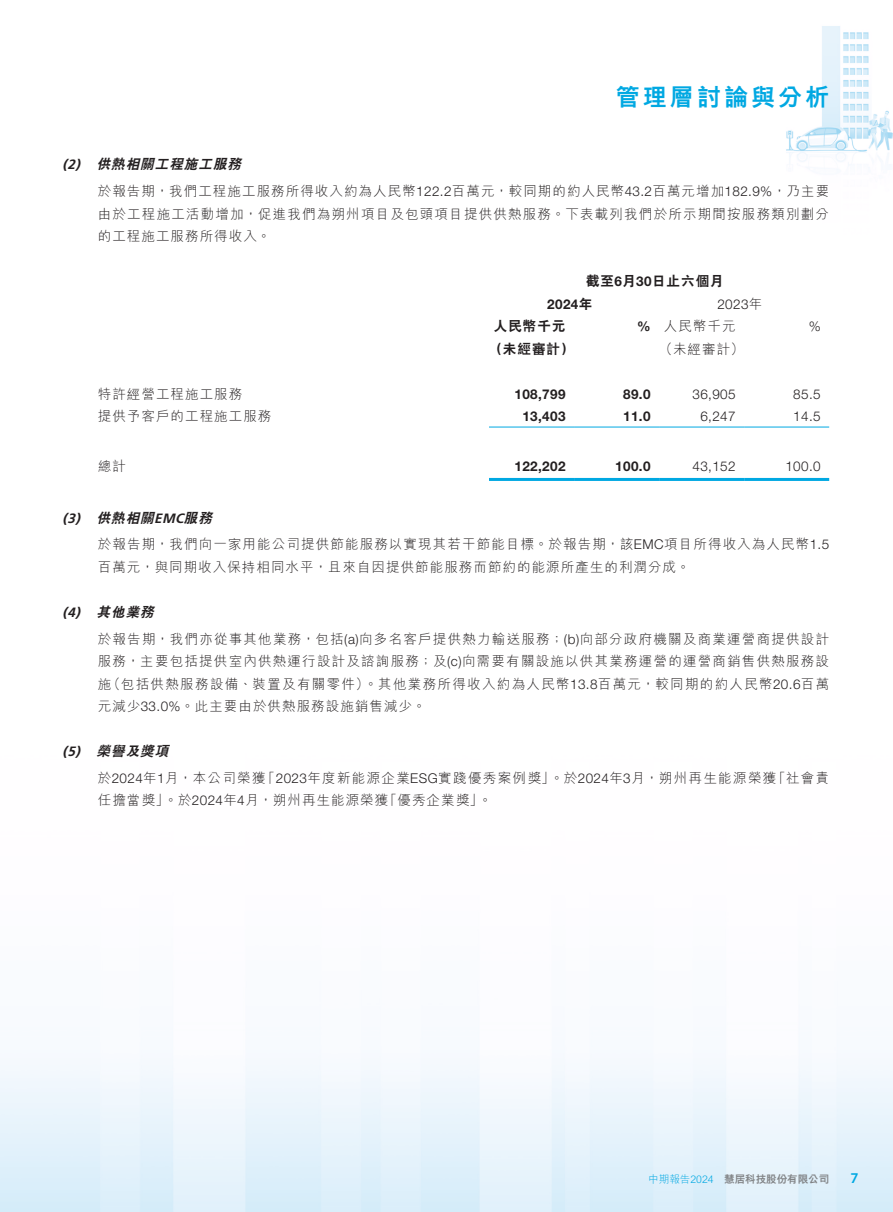
<style>
.page{position:relative;width:893px;height:1212px;background:#fff}
.page>*{position:absolute;margin:0;border:0;box-sizing:border-box;transform-origin:0 0}
.t1{font:800 24px "M Hei HK";letter-spacing:.125em;color:#00a8e2}
.t2{font:600 15px "Myriad Pro";color:#00a8e2}
._00_txt{font:300 13.5px/22.5px "M Hei HK";letter-spacing:.085em;color:#231f20;text-align:justify}
._50_Table_txt{font:700 13.5px "Helvetica Neue LT Std";letter-spacing:.03em;color:#231f20}
._50_Table_txt-2{font:300 13.5px "Helvetica Neue LT Std";letter-spacing:.03em;color:#231f20}
._03_H3{font:italic 800 13.5px "C Hei 2 HK";color:#231f20}
._50_Table_txt_sub{font:300 13.5px "M Hei HK";letter-spacing:.08em;color:#231f20}
._50_Table_txt-3{font:800 13.5px "C Hei 2 HK";letter-spacing:.08em;color:#231f20}
._03_H3-2{font:italic 700 13.5px "Frutiger LT Std";color:#231f20}
._50_Table_txt-4{font:300 13.5px "M Hei HK";letter-spacing:.08em;color:#231f20}
.t3{font:800 10.5px "M Hei HK";color:#808285}
.s1{font-family:"Frutiger LT Std";font-weight:700}
.s2{font-family:"Helvetica Neue LT Std"}
.s3{font-family:"Helvetica Neue LT Std";font-weight:700}
.s4{font-family:"C Hei 2 HK";font-weight:800}
.s5{font-family:"M Hei HK"}
.s6{font-weight:300;color:#00a8e2}
</style>
<div class="page">
<img style="left:0;top:26px;width:893px;height:1186px">
<hr style="left:489px;top:427px;width:85px;height:1px;background:#00a8e2">
<hr style="left:574px;top:427px;width:85px;height:1px;background:#00a8e2">
<hr style="left:659px;top:427px;width:85px;height:1px;background:#00a8e2">
<hr style="left:744px;top:427px;width:85px;height:1px;background:#00a8e2">
<hr style="left:489px;top:478px;width:85px;height:3px;background:#00a8e2">
<hr style="left:574px;top:478px;width:85px;height:3px;background:#00a8e2">
<hr style="left:659px;top:478px;width:85px;height:3px;background:#00a8e2">
<hr style="left:744px;top:478px;width:85px;height:3px;background:#00a8e2">
<h1 class="t1" style="left:616px;top:86px;width:215px">管理層討論與分析</h1>
<p class="_03_H3" style="left:63px;top:158px;width:183px"><span class="s1">(2)</span> 供熱相關工程施工服務</p>
<p class="_00_txt" style="left:98px;top:180px;width:733px">於報告期，我們工程施工服務所得收入約為人民幣<span class="s2">122.2</span>百萬元，較同期的約人民幣<span class="s2">43.2</span>百萬元增加<span class="s2">182.9%</span>，乃主要由於工程施工活動增加，促進我們為朔州項目及包頭項目提供供熱服務。下表載列我們於所示期間按服務類別劃分的工程施工服務所得收入。</p>
<p class="_50_Table_txt-3" style="left:586px;top:274px;width:139px">截至<span class="s3">6</span>月<span class="s3">30</span>日止六個月</p>
<p class="_50_Table_txt" style="left:547px;top:295px;width:47px">2024<span class="s4">年</span></p>
<p class="_50_Table_txt-2" style="left:717px;top:296px;width:47px">2023<span class="s5">年</span></p>
<p class="_50_Table_txt-3" style="left:494px;top:319px;width:73px">人民幣千元</p>
<p class="_50_Table_txt" style="left:637px;top:318px;width:15px">%</p>
<p class="_50_Table_txt-4" style="left:664px;top:319px;width:73px">人民幣千元</p>
<p class="_50_Table_txt-2" style="left:809px;top:318px;width:14px">%</p>
<p class="_50_Table_txt-3" style="left:489px;top:342px;width:86px">（未經審計）</p>
<p class="_50_Table_txt-4" style="left:659px;top:342px;width:86px">（未經審計）</p>
<p class="_50_Table_txt_sub" style="left:98px;top:387px;width:146px">特許經營工程施工服務</p>
<p class="_50_Table_txt" style="left:514px;top:385px;width:53px">108,799</p>
<p class="_50_Table_txt" style="left:623px;top:385px;width:29px">89.0</p>
<p class="_50_Table_txt-2" style="left:692px;top:386px;width:45px">36,905</p>
<p class="_50_Table_txt-2" style="left:793px;top:386px;width:29px">85.5</p>
<p class="_50_Table_txt_sub" style="left:98px;top:409px;width:175px">提供予客戶的工程施工服務</p>
<p class="_50_Table_txt" style="left:522px;top:408px;width:45px">13,403</p>
<p class="_50_Table_txt" style="left:623px;top:408px;width:29px">11.0</p>
<p class="_50_Table_txt-2" style="left:700px;top:408px;width:37px">6,247</p>
<p class="_50_Table_txt-2" style="left:793px;top:408px;width:29px">14.5</p>
<p class="_50_Table_txt_sub" style="left:98px;top:459px;width:30px">總計</p>
<p class="_50_Table_txt" style="left:514px;top:457px;width:53px">122,202</p>
<p class="_50_Table_txt" style="left:615px;top:457px;width:37px">100.0</p>
<p class="_50_Table_txt-2" style="left:692px;top:458px;width:45px">43,152</p>
<p class="_50_Table_txt-2" style="left:785px;top:458px;width:37px">100.0</p>
<p class="_03_H3-2" style="left:63px;top:510px;width:154px">(3) <span class="s4">供熱相關</span>EMC<span class="s4">服務</span></p>
<p class="_00_txt" style="left:98px;top:533px;width:733px">於報告期，我們向一家用能公司提供節能服務以實現其若干節能目標。於報告期，該<span class="s2">EMC</span>項目所得收入為人民幣<span class="s2">1.5</span>百萬元，與同期收入保持相同水平，且來自因提供節能服務而節約的能源所產生的利潤分成。</p>
<p class="_03_H3" style="left:63px;top:605px;width:96px"><span class="s1">(4)</span> 其他業務</p>
<p class="_00_txt" style="left:98px;top:627px;width:733px">於報告期，我們亦從事其他業務，包括<span class="s2">(a)</span>向多名客戶提供熱力輸送服務；<span class="s2">(b)</span>向部分政府機關及商業運營商提供設計服務，主要包括提供室內供熱運行設計及諮詢服務；及<span class="s2">(c)</span>向需要有關設施以供其業務運營的運營商銷售供熱服務設施（包括供熱服務設備、裝置及有關零件）。其他業務所得收入約為人民幣<span class="s2">13.8</span>百萬元，較同期的約人民幣<span class="s2">20.6</span>百萬元減少<span class="s2">33.0%</span>。此主要由於供熱服務設施銷售減少。</p>
<p class="_03_H3" style="left:63px;top:744px;width:110px"><span class="s1">(5)</span> 榮譽及獎項</p>
<p class="_00_txt" style="left:98px;top:766px;width:733px">於<span class="s2">2024</span>年<span class="s2">1</span>月，本公司榮獲「<span class="s2">2023</span>年度新能源企業<span class="s2">ESG</span>實踐優秀案例獎」。於<span class="s2">2024</span>年<span class="s2">3</span>月，朔州再生能源榮獲「社會責任擔當獎」。於<span class="s2">2024</span>年<span class="s2">4</span>月，朔州再生能源榮獲「優秀企業獎」。</p>
<p class="t3" style="left:648px;top:1173px;width:182px"><span class="s6">中期報告2024</span> 慧居科技股份有限公司</p>
<p class="t2" style="left:850px;top:1168px;width:10px">7</p>
</div>
